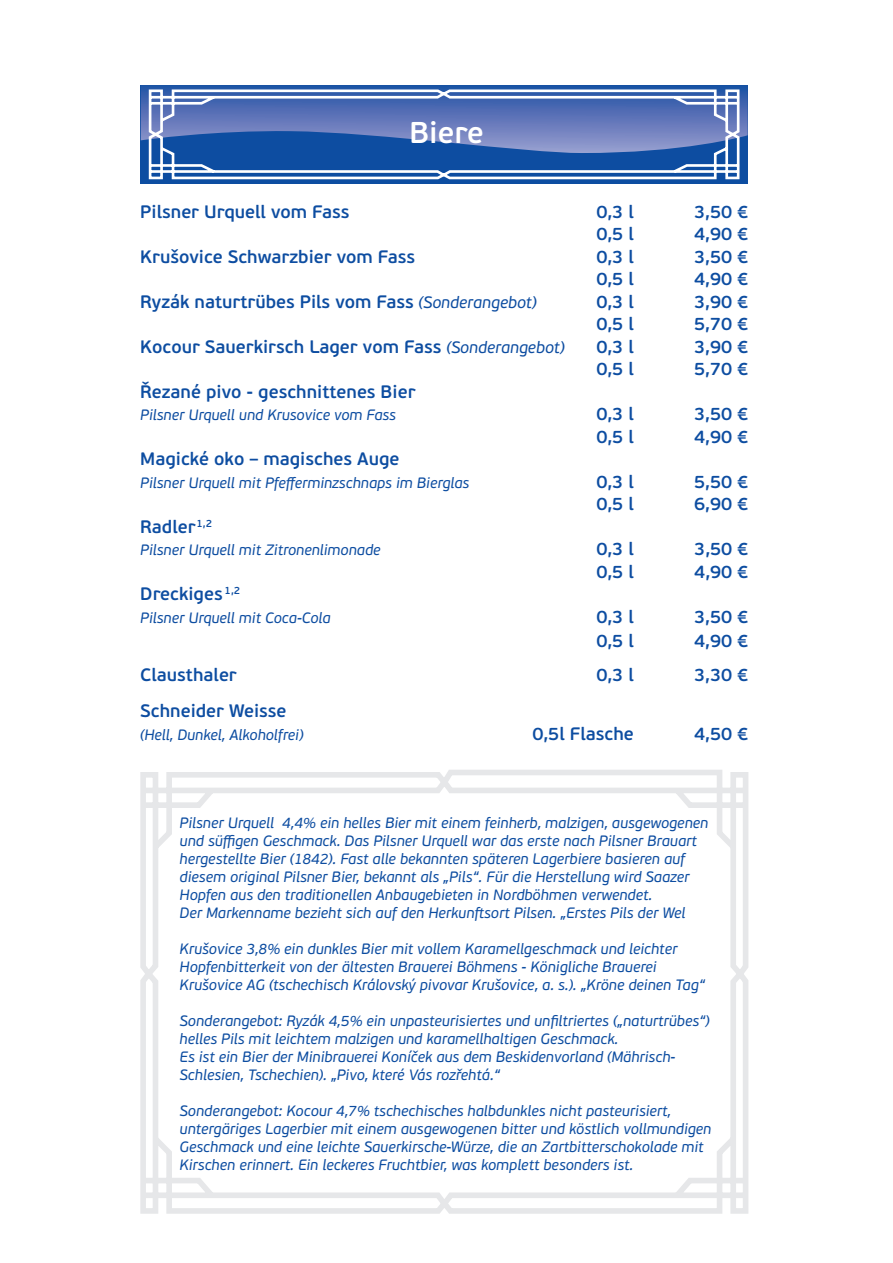
<style>
.page{position:relative;width:893px;height:1263px;background:#fff}
.page>*{position:absolute;margin:0;border:0;box-sizing:border-box;transform-origin:0 0}
.t1{font:600 30px "PF Beau Sans Pro";color:#fff}
.t2{font:600 18px "PF Beau Sans Pro";color:#0d4da1}
.t3{font:italic 15px/18px "PF Beau Sans Pro";color:#0d4da1}
.s1{font-weight:400;font-style:italic;font-size:16.5px}
</style>
<div class="page">
<div style="left:140px;top:85px;width:608px;height:99px;background:#0d4da1"></div>
<svg style="left:141px;top:85px;width:607px;height:56px"></svg>
<svg style="left:147px;top:88px;width:595px;height:92px"></svg>
<svg style="left:140px;top:770px;width:609px;height:444px"></svg>
<h1 class="t1" style="left:409px;top:115px;width:76px">Biere</h1>
<p class="t2" style="left:140px;top:201px;width:211px">Pilsner Urquell vom Fass</p>
<p class="t2" style="left:596px;top:201px;width:39px">0,3 l</p>
<p class="t2" style="left:694px;top:201px;width:56px">3,50 €</p>
<p class="t2" style="left:596px;top:223px;width:39px">0,5 l</p>
<p class="t2" style="left:694px;top:223px;width:56px">4,90 €</p>
<p class="t2" style="left:140px;top:246px;width:276px">Krušovice Schwarzbier vom Fass</p>
<p class="t2" style="left:596px;top:246px;width:39px">0,3 l</p>
<p class="t2" style="left:694px;top:246px;width:56px">3,50 €</p>
<p class="t2" style="left:596px;top:268px;width:39px">0,5 l</p>
<p class="t2" style="left:694px;top:268px;width:56px">4,90 €</p>
<p class="t2" style="left:140px;top:291px;width:398px">Ryzák naturtrübes Pils vom Fass <span class="s1">(Sonderangebot)</span></p>
<p class="t2" style="left:596px;top:291px;width:39px">0,3 l</p>
<p class="t2" style="left:694px;top:291px;width:56px">3,90 €</p>
<p class="t2" style="left:596px;top:313px;width:39px">0,5 l</p>
<p class="t2" style="left:694px;top:313px;width:56px">5,70 €</p>
<p class="t2" style="left:140px;top:336px;width:426px">Kocour Sauerkirsch Lager vom Fass <span class="s1">(Sonderangebot)</span></p>
<p class="t2" style="left:596px;top:336px;width:39px">0,3 l</p>
<p class="t2" style="left:694px;top:336px;width:56px">3,90 €</p>
<p class="t2" style="left:596px;top:358px;width:39px">0,5 l</p>
<p class="t2" style="left:694px;top:358px;width:56px">5,70 €</p>
<p class="t2" style="left:140px;top:381px;width:277px">Řezané pivo - geschnittenes Bier</p>
<p class="t3" style="left:140px;top:406px;width:257px">Pilsner Urquell und Krusovice vom Fass</p>
<p class="t2" style="left:596px;top:403px;width:39px">0,3 l</p>
<p class="t2" style="left:694px;top:403px;width:56px">3,50 €</p>
<p class="t2" style="left:596px;top:426px;width:39px">0,5 l</p>
<p class="t2" style="left:694px;top:426px;width:56px">4,90 €</p>
<p class="t2" style="left:140px;top:448px;width:261px">Magické oko – magisches Auge</p>
<p class="t3" style="left:140px;top:474px;width:331px">Pilsner Urquell mit Pfefferminzschnaps im Bierglas</p>
<p class="t2" style="left:596px;top:471px;width:39px">0,3 l</p>
<p class="t2" style="left:694px;top:471px;width:56px">5,50 €</p>
<p class="t2" style="left:596px;top:493px;width:39px">0,5 l</p>
<p class="t2" style="left:694px;top:493px;width:56px">6,90 €</p>
<p class="t2" style="left:140px;top:516px;width:73px">Radler<sup>1,2</sup></p>
<p class="t3" style="left:140px;top:541px;width:242px">Pilsner Urquell mit Zitronenlimonade</p>
<p class="t2" style="left:596px;top:538px;width:39px">0,3 l</p>
<p class="t2" style="left:694px;top:538px;width:56px">3,50 €</p>
<p class="t2" style="left:596px;top:561px;width:39px">0,5 l</p>
<p class="t2" style="left:694px;top:561px;width:56px">4,90 €</p>
<p class="t2" style="left:140px;top:583px;width:102px">Dreckiges <sup>1,2</sup></p>
<p class="t3" style="left:140px;top:609px;width:192px">Pilsner Urquell mit Coca-Cola</p>
<p class="t2" style="left:596px;top:606px;width:39px">0,3 l</p>
<p class="t2" style="left:694px;top:606px;width:56px">3,50 €</p>
<p class="t2" style="left:596px;top:630px;width:39px">0,5 l</p>
<p class="t2" style="left:694px;top:630px;width:56px">4,90 €</p>
<p class="t2" style="left:140px;top:664px;width:98px">Clausthaler</p>
<p class="t2" style="left:596px;top:664px;width:39px">0,3 l</p>
<p class="t2" style="left:694px;top:664px;width:56px">3,30 €</p>
<p class="t2" style="left:140px;top:700px;width:148px">Schneider Weisse</p>
<p class="t3" style="left:140px;top:726px;width:164px">(Hell, Dunkel, Alkoholfrei)</p>
<p class="t2" style="left:532px;top:723px;width:103px">0,5l Flasche</p>
<p class="t2" style="left:694px;top:723px;width:56px">4,50 €</p>
<p class="t3" style="left:180px;top:814px;width:530px">Pilsner Urquell 4,4% ein helles Bier mit einem feinherb, malzigen, ausgewogenen und süffigen Geschmack. Das Pilsner Urquell war das erste nach Pilsner Brauart hergestellte Bier (1842). Fast alle bekannten späteren Lagerbiere basieren auf diesem original Pilsner Bier, bekannt als „Pils“. Für die Herstellung wird Saazer Hopfen aus den traditionellen Anbaugebieten in Nordböhmen verwendet.<br>Der Markenname bezieht sich auf den Herkunftsort Pilsen. „Erstes Pils der Wel</p>
<p class="t3" style="left:180px;top:940px;width:527px">Krušovice 3,8% ein dunkles Bier mit vollem Karamellgeschmack und leichter<br>Hopfenbitterkeit von der ältesten Brauerei Böhmens - Königliche Brauerei<br>Krušovice AG (tschechisch Královský pivovar Krušovice, a. s.). „Kröne deinen Tag“</p>
<p class="t3" style="left:180px;top:1012px;width:531px">Sonderangebot: Ryzák 4,5% ein unpasteurisiertes und unfiltriertes („naturtrübes“) helles Pils mit leichtem malzigen und karamellhaltigen Geschmack.<br>Es ist ein Bier der Minibrauerei Koníček aus dem Beskidenvorland (Mährisch-Schlesien, Tschechien). „Pivo, které Vás rozřehtá.“</p>
<p class="t3" style="left:180px;top:1102px;width:533px">Sonderangebot: Kocour 4,7% tschechisches halbdunkles nicht pasteurisiert, untergäriges Lagerbier mit einem ausgewogenen bitter und köstlich vollmundigen Geschmack und eine leichte Sauerkirsche-Würze, die an Zartbitterschokolade mit Kirschen erinnert. Ein leckeres Fruchtbier, was komplett besonders ist.</p>
</div>
